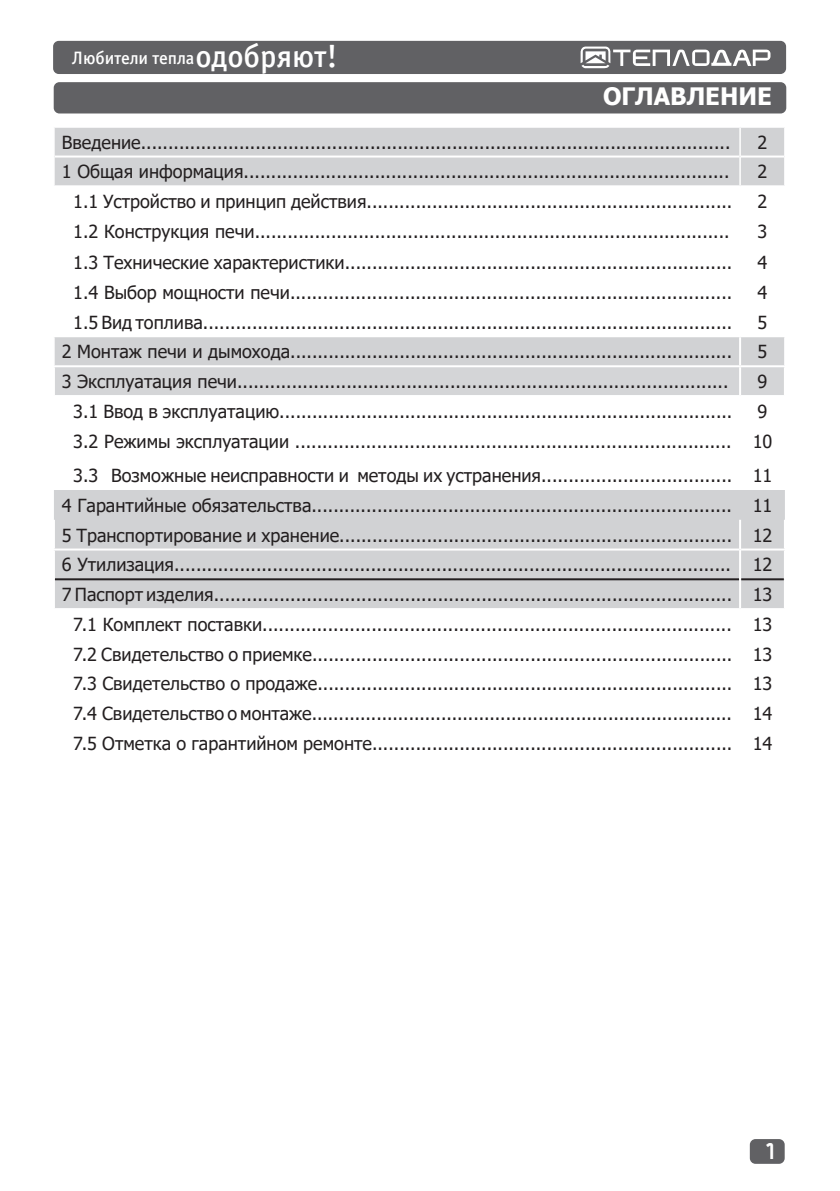
<style>
.page{position:relative;width:840px;height:1191px;background:#fff}
.page>*{position:absolute;margin:0;border:0;box-sizing:border-box;transform-origin:0 0}
.t1{font:700 24px "Tahoma";color:#fff}
.t2{font:18px "Tahoma";color:#231f20}
.t3{font:18px "Officina Sans Medium C";letter-spacing:-.005em;color:#fff}
.t4{font:16px "teplodar";color:#fff}
.s1{font-size:32px}
</style>
<div class="page">
<div style="left:749px;top:1139px;width:35px;height:24px;background:#616164;border-radius:6px"></div>
<div style="left:53px;top:41px;width:732px;height:33px;background:#616164;border-radius:6px"></div>
<svg style="left:580px;top:46px;width:190px;height:22px"></svg>
<div style="left:54px;top:82px;width:731px;height:31px;background:#616164;border-radius:6px"></div>
<svg style="left:54px;top:128px;width:730px;height:480px;fill:#d1d2d4"></svg>
<div style="left:55px;top:367px;width:728px;height:28px;background:#d4d5d7"></div>
<svg style="left:55px;top:397px;width:728px;height:93px"></svg>
<hr style="left:55px;top:215px;width:683px;height:2px;background:#fff">
<hr style="left:740px;top:215px;width:43px;height:2px;background:#fff">
<hr style="left:53px;top:246px;width:686px;height:2px;background:#fff">
<hr style="left:739px;top:246px;width:46px;height:2px;background:#fff">
<hr style="left:53px;top:548px;width:685px;height:2px;background:#fff">
<hr style="left:740px;top:548px;width:45px;height:2px;background:#fff">
<hr style="left:55px;top:578px;width:683px;height:2px;background:#231f20">
<hr style="left:740px;top:578px;width:43px;height:2px;background:#231f20">
<hr style="left:53px;top:187px;width:2px;height:29px;background:#fff">
<hr style="left:738px;top:187px;width:2px;height:29px;background:#fff">
<hr style="left:783px;top:187px;width:2px;height:29px;background:#fff">
<hr style="left:53px;top:216px;width:2px;height:30px;background:#fff">
<hr style="left:738px;top:216px;width:2px;height:30px;background:#fff">
<hr style="left:783px;top:216px;width:2px;height:30px;background:#fff">
<hr style="left:738px;top:367px;width:2px;height:28px;background:#fff">
<hr style="left:738px;top:427px;width:2px;height:32px;background:#fff">
<hr style="left:738px;top:461px;width:2px;height:29px;background:#fff">
<hr style="left:738px;top:520px;width:2px;height:29px;background:#fff">
<hr style="left:738px;top:549px;width:2px;height:30px;background:#fff">
<hr style="left:738px;top:579px;width:2px;height:29px;background:#fff">
<hr style="left:53px;top:248px;width:2px;height:29px;background:#fff">
<hr style="left:738px;top:248px;width:2px;height:29px;background:#fff">
<hr style="left:783px;top:248px;width:2px;height:29px;background:#fff">
<hr style="left:53px;top:277px;width:2px;height:30px;background:#fff">
<hr style="left:738px;top:277px;width:2px;height:30px;background:#fff">
<hr style="left:783px;top:277px;width:2px;height:30px;background:#fff">
<hr style="left:53px;top:307px;width:2px;height:29px;background:#fff">
<hr style="left:738px;top:307px;width:2px;height:29px;background:#fff">
<hr style="left:783px;top:307px;width:2px;height:29px;background:#fff">
<hr style="left:55px;top:155px;width:684px;height:2px;background:#fff">
<hr style="left:740px;top:155px;width:43px;height:2px;background:#fff">
<hr style="left:53px;top:185px;width:686px;height:2px;background:#fff">
<hr style="left:739px;top:185px;width:46px;height:2px;background:#fff">
<hr style="left:738px;top:337px;width:2px;height:28px;background:#fff">
<hr style="left:55px;top:276px;width:683px;height:2px;background:#fff">
<hr style="left:55px;top:306px;width:683px;height:1px;background:#fff">
<hr style="left:53px;top:336px;width:686px;height:1px;background:#fff">
<hr style="left:53px;top:337px;width:2px;height:28px;background:#fff">
<hr style="left:740px;top:276px;width:43px;height:2px;background:#fff">
<hr style="left:740px;top:306px;width:43px;height:1px;background:#fff">
<hr style="left:739px;top:336px;width:46px;height:1px;background:#fff">
<hr style="left:783px;top:337px;width:2px;height:28px;background:#fff">
<hr style="left:53px;top:427px;width:2px;height:32px;background:#fff">
<hr style="left:783px;top:427px;width:2px;height:32px;background:#fff">
<hr style="left:53px;top:461px;width:2px;height:29px;background:#fff">
<hr style="left:783px;top:461px;width:2px;height:29px;background:#fff">
<hr style="left:53px;top:520px;width:2px;height:28px;background:#fff">
<hr style="left:783px;top:520px;width:2px;height:28px;background:#fff">
<hr style="left:53px;top:550px;width:2px;height:29px;background:#fff">
<hr style="left:783px;top:550px;width:2px;height:29px;background:#fff">
<hr style="left:53px;top:579px;width:2px;height:29px;background:#fff">
<hr style="left:783px;top:579px;width:2px;height:29px;background:#fff">
<hr style="left:53px;top:365px;width:686px;height:2px;background:#fff">
<hr style="left:53px;top:367px;width:2px;height:28px;background:#fff">
<hr style="left:739px;top:365px;width:46px;height:2px;background:#fff">
<hr style="left:783px;top:367px;width:2px;height:28px;background:#fff">
<hr style="left:53px;top:128px;width:2px;height:28px;background:#fff">
<hr style="left:783px;top:128px;width:2px;height:28px;background:#fff">
<hr style="left:53px;top:156px;width:2px;height:29px;background:#fff">
<svg style="left:739px;top:128px;width:1px;height:57px"></svg>
<hr style="left:783px;top:156px;width:2px;height:29px;background:#fff">
<hr style="left:53px;top:459px;width:686px;height:2px;background:#fff">
<hr style="left:739px;top:459px;width:46px;height:2px;background:#fff">
<hr style="left:53px;top:395px;width:686px;height:2px;background:#fff">
<hr style="left:53px;top:397px;width:2px;height:28px;background:#fff">
<hr style="left:739px;top:395px;width:46px;height:2px;background:#fff">
<hr style="left:738px;top:397px;width:2px;height:28px;background:#fff">
<hr style="left:783px;top:397px;width:2px;height:28px;background:#fff">
<hr style="left:53px;top:425px;width:686px;height:2px;background:#fff">
<hr style="left:739px;top:425px;width:46px;height:2px;background:#fff">
<p class="t3" style="left:72px;top:48px;width:267px">Любители тепла<span class="s1">одобряют!</span></p>
<p class="t1" style="left:602px;top:79px;width:170px">ОГЛАВЛЕНИЕ</p>
<p class="t2" style="left:62px;top:130px;width:669px">Введение............................................................................................................</p>
<p class="t2" style="left:757px;top:130px;width:11px">2</p>
<p class="t2" style="left:62px;top:160px;width:668px">1 Общая информация.........................................................................................</p>
<p class="t2" style="left:757px;top:160px;width:11px">2</p>
<p class="t2" style="left:73px;top:189px;width:660px">1.1 Устройство и принцип действия...................................................................</p>
<p class="t2" style="left:757px;top:189px;width:11px">2</p>
<p class="t2" style="left:73px;top:219px;width:657px">1.2 Конструкция печи.......................................................................................</p>
<p class="t2" style="left:757px;top:219px;width:11px">3</p>
<p class="t2" style="left:73px;top:250px;width:660px">1.3 Технические характеристики.......................................................................</p>
<p class="t2" style="left:757px;top:250px;width:11px">4</p>
<p class="t2" style="left:73px;top:280px;width:660px">1.4 Выбор мощности печи.................................................................................</p>
<p class="t2" style="left:757px;top:280px;width:11px">4</p>
<p class="t2" style="left:73px;top:310px;width:660px">1.5 Вид топлива.................................................................................................</p>
<p class="t2" style="left:757px;top:310px;width:11px">5</p>
<p class="t2" style="left:62px;top:340px;width:671px">2 Монтаж печи и дымохода.................................................................................</p>
<p class="t2" style="left:757px;top:340px;width:11px">5</p>
<p class="t2" style="left:62px;top:369px;width:667px">3 Эксплуатация печи..........................................................................................</p>
<p class="t2" style="left:757px;top:369px;width:11px">9</p>
<p class="t2" style="left:73px;top:399px;width:660px">3.1 Ввод в эксплуатацию...................................................................................</p>
<p class="t2" style="left:757px;top:399px;width:11px">9</p>
<p class="t2" style="left:73px;top:429px;width:659px">3.2 Режимы эксплуатации ................................................................................</p>
<p class="t2" style="left:752px;top:429px;width:21px">10</p>
<p class="t2" style="left:73px;top:463px;width:660px">3.3 Возможные неисправности и методы их устранения...................................</p>
<p class="t2" style="left:752px;top:463px;width:21px">11</p>
<p class="t2" style="left:62px;top:493px;width:671px">4 Гарантийные обязательства.............................................................................</p>
<p class="t2" style="left:752px;top:493px;width:21px">11</p>
<p class="t2" style="left:62px;top:523px;width:671px">5 Транспортирование и хранение........................................................................</p>
<p class="t2" style="left:752px;top:523px;width:21px">12</p>
<p class="t2" style="left:62px;top:552px;width:670px">6 Утилизация......................................................................................................</p>
<p class="t2" style="left:752px;top:552px;width:21px">12</p>
<p class="t2" style="left:62px;top:582px;width:671px">7 Паспорт изделия...............................................................................................</p>
<p class="t2" style="left:752px;top:582px;width:21px">13</p>
<p class="t2" style="left:73px;top:612px;width:659px">7.1 Комплект поставки......................................................................................</p>
<p class="t2" style="left:752px;top:612px;width:21px">13</p>
<p class="t2" style="left:73px;top:642px;width:660px">7.2 Свидетельство о приемке.............................................................................</p>
<p class="t2" style="left:752px;top:642px;width:21px">13</p>
<p class="t2" style="left:73px;top:672px;width:660px">7.3 Свидетельство о продаже............................................................................</p>
<p class="t2" style="left:752px;top:672px;width:21px">13</p>
<p class="t2" style="left:73px;top:701px;width:660px">7.4 Свидетельство о монтаже..............................................................................</p>
<p class="t2" style="left:752px;top:701px;width:21px">14</p>
<p class="t2" style="left:73px;top:731px;width:660px">7.5 Отметка о гарантийном ремонте..................................................................</p>
<p class="t2" style="left:752px;top:731px;width:21px">14</p>
<p class="t4" style="left:762px;top:1144px;width:13px">1</p>
</div>
